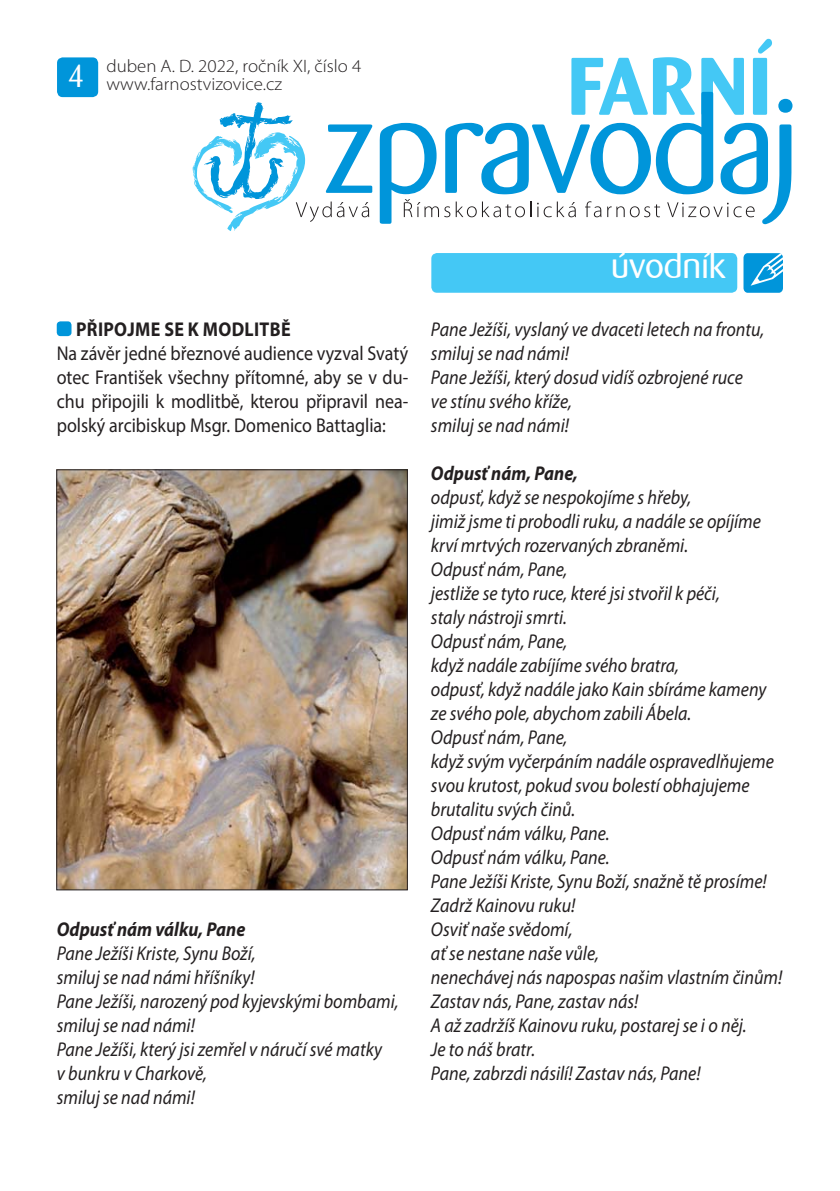
<style>
.page{position:relative;width:840px;height:1191px;background:#fff}
.page>*{position:absolute;margin:0;border:0;box-sizing:border-box;transform-origin:0 0}
.t1{font:36px "Barmeno";color:#fff}
.t2{font:italic 20px/24px "Myriad Pro";color:#231f20;scale:.9 1}
.t3{font:20px/24px "Myriad Pro";color:#231f20;text-align:justify;scale:.9 1}
.t4{font:italic 700 20px "Myriad Pro";color:#231f20;scale:.9 1}
.t5{font:700 20px "Myriad Pro";letter-spacing:.02em;color:#231f20;scale:.9 1}
.t6{font:300 18px/18px "Myriad Pro";color:#231f20;scale:1.05 1}
</style>
<div class="page">
<svg style="left:379px;top:39px;width:413px;height:185px"></svg>
<svg style="left:192px;top:102px;width:180px;height:129px"></svg>
<div style="left:57px;top:321px;width:14px;height:15px;background:#0095da;border-radius:4px"></div>
<div style="left:57px;top:57px;width:41px;height:40px;background:#0095da;border-radius:6px"></div>
<div style="left:431px;top:253px;width:305px;height:40px;background:#44c8f5;border-radius:6px"></div>
<div style="left:743px;top:253px;width:39px;height:40px;background:#0095da;border-radius:4px"></div>
<svg style="left:750px;top:253px;width:32px;height:33px"></svg>
<img style="left:58px;top:471px;width:347px;height:417px">
<div style="left:56px;top:469px;width:351px;height:421px;border:1px solid #231f20"></div>
<p class="t6" style="left:68px;top:59px;width:281px;text-indent:38px">duben A. D. 2022, ročník XI, číslo 4<br><sup>4</sup> www.farnostvizovice.cz</p>
<p class="t5" style="left:76px;top:322px;width:240px">PŘIPOJME SE K MODLITBĚ</p>
<p class="t3" style="left:57px;top:343px;width:392px">Na závěr jedné březnové audience vyzval Svatý otec František všechny přítomné, aby se v du&shy;chu připojili k modlitbě, kterou připravil nea&shy;polský arcibiskup Msgr. Domenico Battaglia:</p>
<p class="t4" style="left:57px;top:922px;width:211px">Odpusť nám válku, Pane</p>
<p class="t2" style="left:57px;top:943px;width:381px">Pane Ježíši Kriste, Synu Boží,<br>smiluj se nad námi hříšníky!<br>Pane Ježíši, narozený pod kyjevskými bombami, smiluj se nad námi!<br>Pane Ježíši, který jsi zemřel v náručí své matky<br>v bunkru v Charkově,<br>smiluj se nad námi!</p>
<h1 class="t1" style="left:611px;top:247px;width:115px">úvodník</h1>
<p class="t2" style="left:430px;top:319px;width:371px">Pane Ježíši, vyslaný ve dvaceti letech na frontu, smiluj se nad námi!<br>Pane Ježíši, který dosud vidíš ozbrojené ruce<br>ve stínu svého kříže,<br>smiluj se nad námi!</p>
<p class="t4" style="left:430px;top:466px;width:165px">Odpusť nám, Pane,</p>
<p class="t2" style="left:430px;top:487px;width:392px">odpusť, když se nespokojíme s hřeby,<br>jimiž jsme ti probodli ruku, a nadále se opíjíme krví mrtvých rozervaných zbraněmi.<br>Odpusť nám, Pane,<br>jestliže se tyto ruce, které jsi stvořil k péči,<br>staly nástroji smrti.<br>Odpusť nám, Pane,<br>když nadále zabíjíme svého bratra,<br>odpusť, když nadále jako Kain sbíráme kameny ze svého pole, abychom zabili Ábela.<br>Odpusť nám, Pane,<br>když svým vyčerpáním nadále ospravedlňujeme svou krutost, pokud svou bolestí obhajujeme brutalitu svých činů.<br>Odpusť nám válku, Pane.<br>Odpusť nám válku, Pane.<br>Pane Ježíši Kriste, Synu Boží, snažně tě prosíme!<br>Zadrž Kainovu ruku!<br>Osviť naše svědomí,<br>ať se nestane naše vůle,<br>nenechávej nás napospas našim vlastním činům!<br>Zastav nás, Pane, zastav nás!<br>A až zadržíš Kainovu ruku, postarej se i o něj.<br>Je to náš bratr.<br>Pane, zabrzdi násilí! Zastav nás, Pane!</p>
</div>
